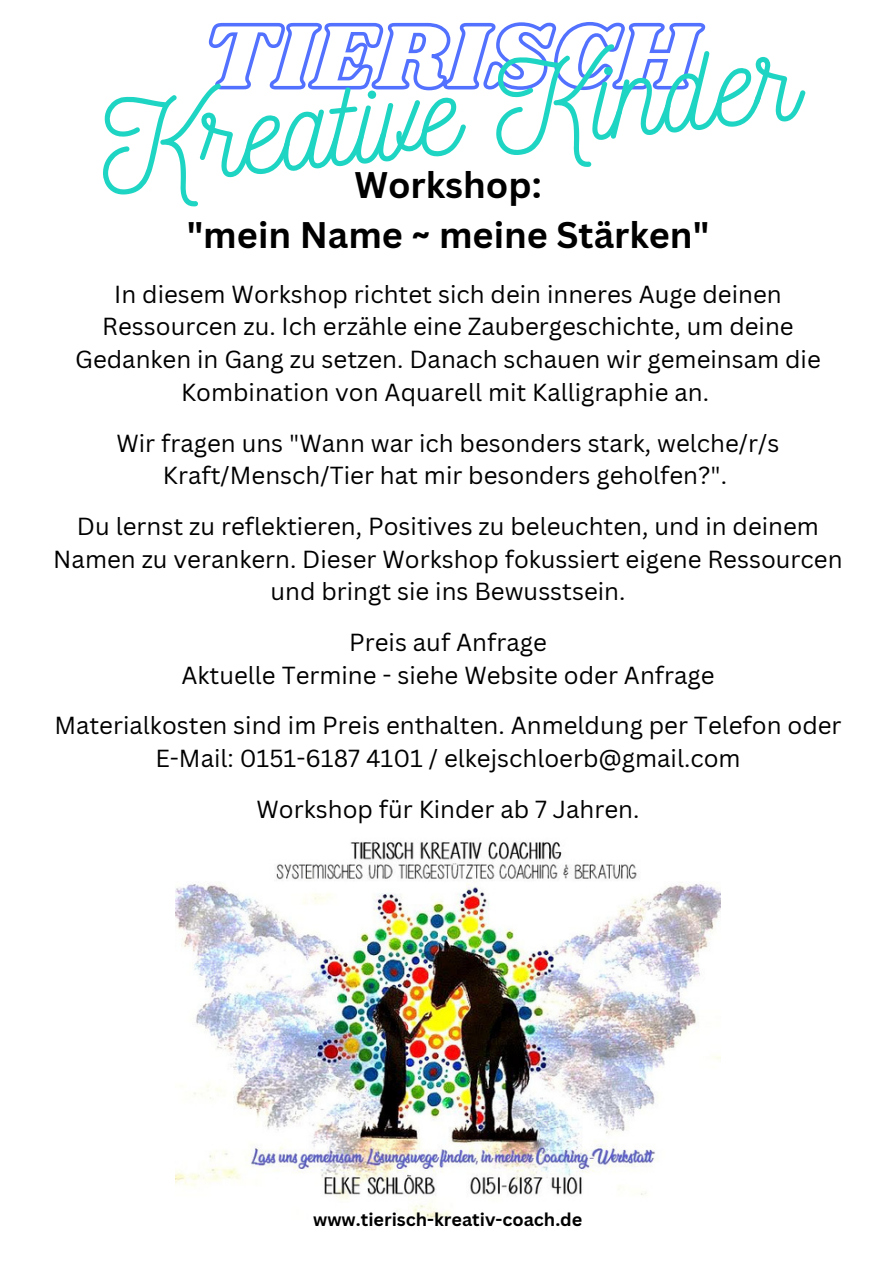
<style>
.page{position:relative;width:894px;height:1264px;background:#fff}
.page>*{position:absolute;margin:0;border:0;box-sizing:border-box;transform-origin:0 0}
.t1{font:121.65px "Nickainley";color:#1ed5c3}
.t2{font:700 36px/49.5px "Canva Sans";color:#000;text-align:center}
.t3{font:24px/32.7px "Canva Sans";color:#000;text-align:center}
.t4{font:700 18px "Canva Sans";color:#000}
</style>
<div class="page">
<img style="left:175px;top:841px;width:545px;height:378px">
<svg style="left:208px;top:22px;width:498px;height:69px"></svg>
<h1 class="t1" style="left:92px;top:70px;width:701px;rotate:-6deg">Kreative Kinder</h1>
<h2 class="t2" style="left:187px;top:159px;width:524px">Workshop:<br>"mein Name ~ meine Stärken"</h2>
<p class="t3" style="left:75px;top:277px;width:746px">In diesem Workshop richtet sich dein inneres Auge deinen Ressourcen zu. Ich erzähle eine Zaubergeschichte, um deine Gedanken in Gang zu setzen. Danach schauen wir gemeinsam die Kombination von Aquarell mit Kalligraphie an.</p>
<p class="t3" style="left:116px;top:426px;width:664px">Wir fragen uns "Wann war ich besonders stark, welche/r/s<br>Kraft/Mensch/Tier hat mir besonders geholfen?".</p>
<p class="t3" style="left:53px;top:509px;width:790px">Du lernst zu reflektieren, Positives zu beleuchten, und in deinem<br>Namen zu verankern. Dieser Workshop fokussiert eigene Ressourcen und bringt sie ins Bewusstsein.</p>
<p class="t3" style="left:181px;top:625px;width:534px">Preis auf Anfrage<br>Aktuelle Termine - siehe Website oder Anfrage</p>
<p class="t3" style="left:54px;top:708px;width:788px">Materialkosten sind im Preis enthalten. Anmeldung per Telefon oder<br>E-Mail: 0151-6187 4101 / elkejschloerb@gmail.com</p>
<p class="t3" style="left:256px;top:792px;width:384px">Workshop für Kinder ab 7 Jahren.</p>
<p class="t4" style="left:313px;top:1206px;width:270px">www.tierisch-kreativ-coach.de</p>
</div>
